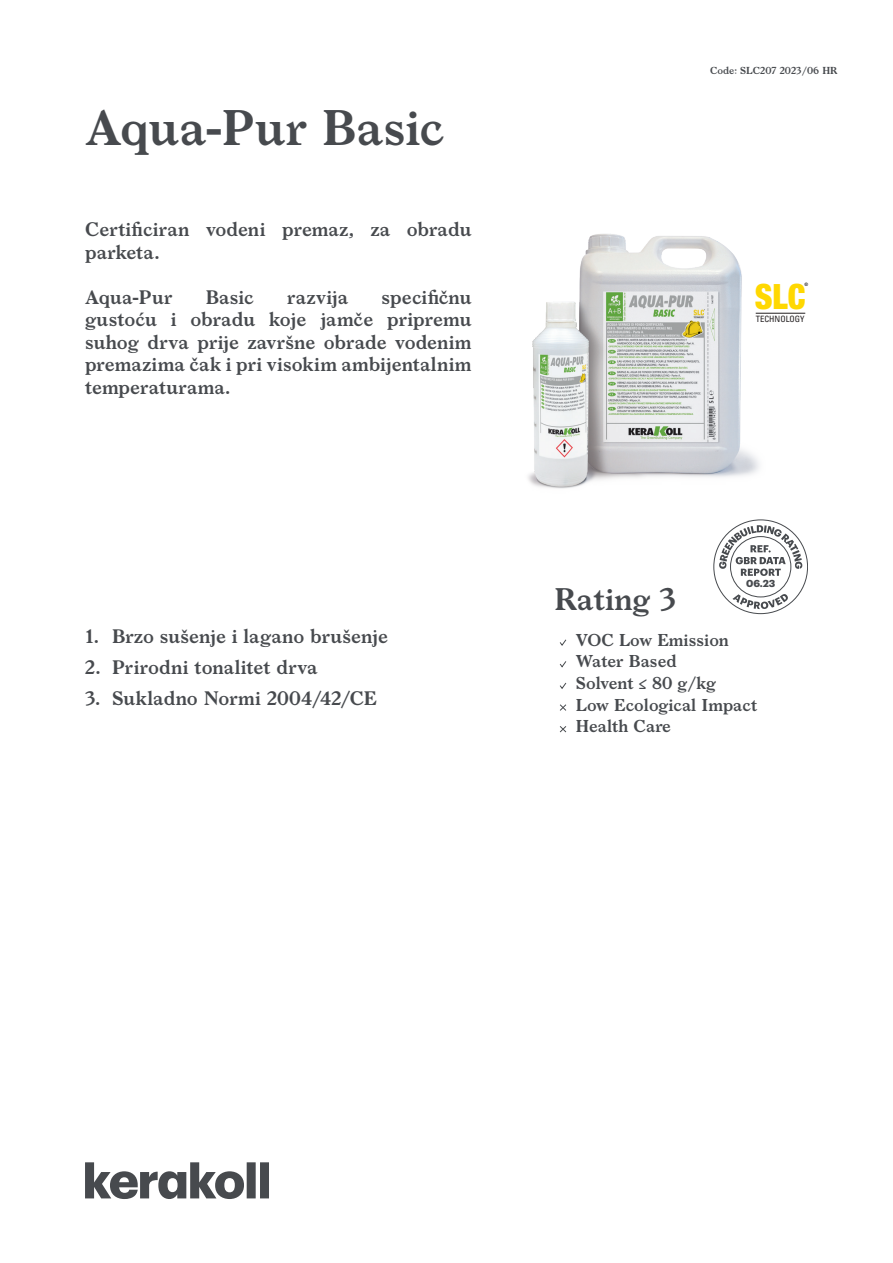
<style>
.page{position:relative;width:893px;height:1263px;background:#fff}
.page>*{position:absolute;margin:0;border:0;box-sizing:border-box;transform-origin:0 0}
.notag_cover_nome_prodotto{font:600 48px "Larish Neue";letter-spacing:-.005em;color:#474a4e}
.t1{font:900 condensed 34.95px "Helvetica Neue LT Std";color:#ffd801;scale:.95 1}
.cover_eco{font:600 30px "Larish Neue";color:#474a4e}
.cover_descrizione_prodotto{font:600 18.75px/22.5px "Larish Neue";color:#474a4e}
.notag_cover_voci_rating{font:600 16.5px "Larish Neue";color:#474a4e}
.cover_datareport{font:700 10.05px "Graphik";color:#474a4e}
.t2{font:600 9.75px "Larish Neue";color:#474a4e}
.t3{font:condensed 8.7px "Univers LT Std";color:#231f20}
.t4{font:500 condensed 4.65px "Helvetica Neue LT Std";color:#231f20}
</style>
<div class="page">
<svg style="left:713px;top:519px;width:95px;height:95px"></svg>
<svg style="left:85px;top:1162px;width:184px;height:37px"></svg>
<svg style="left:559px;top:639px;width:8px;height:7px"></svg>
<svg style="left:559px;top:661px;width:8px;height:7px"></svg>
<svg style="left:560px;top:682px;width:7px;height:7px"></svg>
<svg style="left:560px;top:704px;width:7px;height:7px"></svg>
<svg style="left:559px;top:726px;width:8px;height:7px"></svg>
<img style="left:528px;top:234px;width:242px;height:255px">
<hr style="left:756px;top:313px;width:49px;height:1px;background:#231f20">
<p class="notag_cover_nome_prodotto" style="left:85px;top:91px;width:360px">Aqua-Pur Basic</p>
<p class="cover_descrizione_prodotto" style="left:85px;top:217px;width:388px">Certificiran vodeni premaz, za obradu parketa.</p>
<p class="cover_descrizione_prodotto" style="left:85px;top:284px;width:89px">Aqua-Pur</p>
<p class="cover_descrizione_prodotto" style="left:206px;top:284px;width:50px">Basic</p>
<p class="cover_descrizione_prodotto" style="left:287px;top:284px;width:63px">razvija</p>
<p class="cover_descrizione_prodotto" style="left:85px;top:284px;width:388px;text-align:justify;text-indent:297px">specifičnu gustoću i obradu koje jamče pripremu suhog drva prije završne obrade vodenim premazima čak i pri visokim ambijentalnim temperaturama.</p>
<p class="cover_descrizione_prodotto" style="left:85px;top:624px;width:305px">1. Brzo sušenje i lagano brušenje</p>
<p class="cover_descrizione_prodotto" style="left:85px;top:655px;width:234px">2. Prirodni tonalitet drva</p>
<p class="cover_descrizione_prodotto" style="left:85px;top:686px;width:293px">3. Sukladno Normi 2004/42/CE</p>
<p class="t2" style="left:710px;top:63px;width:129px">Code: SLC207 2023/06 HR</p>
<p class="t1" style="left:755px;top:275px;width:55px">SLC</p>
<p class="t4" style="left:804px;top:281px;width:5px">®</p>
<p class="t3" style="left:756px;top:314px;width:50px">TECHNOLOGY</p>
<p class="cover_datareport" style="left:746px;top:575px;width:31px">06.23</p>
<p class="cover_eco" style="left:554px;top:576px;width:123px">Rating 3</p>
<p class="notag_cover_voci_rating" style="left:576px;top:627px;width:155px">VOC Low Emission</p>
<p class="notag_cover_voci_rating" style="left:576px;top:649px;width:102px">Water Based</p>
<p class="notag_cover_voci_rating" style="left:576px;top:670px;width:142px">Solvent ≤ 80 g/kg</p>
<p class="notag_cover_voci_rating" style="left:576px;top:692px;width:183px">Low Ecological Impact</p>
<p class="notag_cover_voci_rating" style="left:576px;top:713px;width:97px">Health Care</p>
</div>
